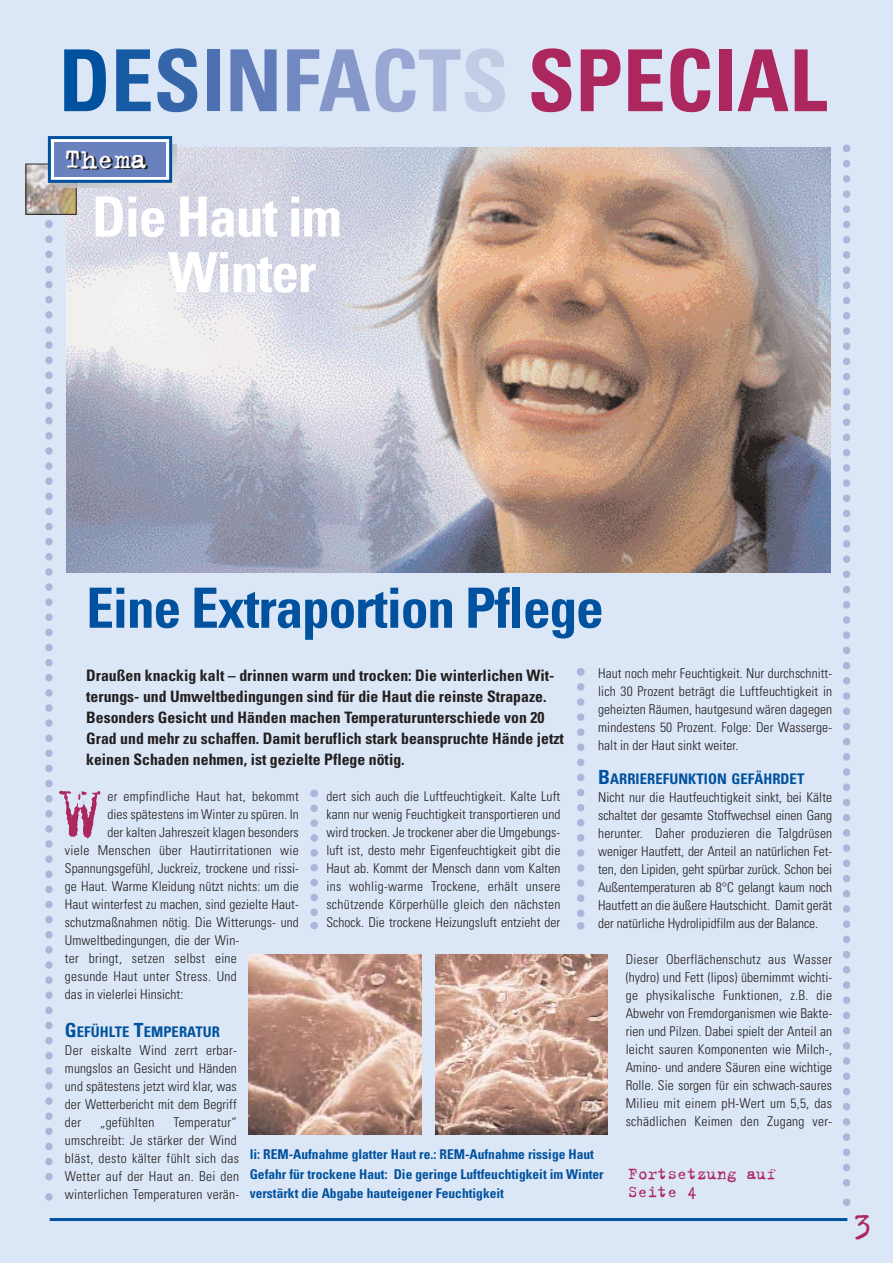
<style>
.page{position:relative;width:893px;height:1263px;background:#fff}
.page>*{position:absolute;margin:0;border:0;box-sizing:border-box;transform-origin:0 0}
.t1{font:700 condensed 85.5px "Univers";color:#ad275f}
.t2{font:84px "Trixie";color:#ad275f}
.t3{font:700 condensed 55.5px "Univers";letter-spacing:-.02em;color:#00529f}
.t4{font:700 condensed 55.5px/55.7px "Univers";letter-spacing:-.02em;color:#fff}
.t5{font:36.15px "Trixie";color:#ad275f}
.t6{font:30px "Trixie";color:#231f1f}
.t7{font:18px/18px "Trixie";color:#ad275f}
.t8{font:700 condensed 15.75px/21px "Univers";color:#231f1f}
.t9{font:700 condensed 14.7px "Univers";letter-spacing:.005em;color:#00529f}
.t10{font:300 condensed 13.5px/18px "Univers";letter-spacing:.005em;color:#231f1f;text-align:justify}
.t11{font:700 condensed 13.5px/19.5px "Univers";color:#00529f}
.s1{color:#00529f}
.s2{color:#165ba4}
.s3{color:#3566aa}
.s4{color:#4c70b2}
.s5{color:#607cb9}
.s6{color:#7389c1}
.s7{color:#8698c9}
.s8{color:#9ba7d3}
.s9{color:#afbadc}
.s10{color:#c4cbe5}
.s11{font-size:19.5px}
</style>
<div class="page">
<div style="left:0;top:0;width:892px;height:1263px;background:#dbe6f6"></div>
<img style="left:66px;top:148px;width:764px;height:424px">
<img style="left:28px;top:166px;width:47px;height:47px">
<div style="left:26px;top:164px;width:51px;height:51px;border:1px solid #231f1f"></div>
<svg style="left:310px;top:790px;width:8px;height:139px"></svg>
<svg style="left:843px;top:145px;width:7px;height:1061px"></svg>
<svg style="left:577px;top:668px;width:7px;height:262px"></svg>
<svg style="left:45px;top:220px;width:8px;height:981px"></svg>
<hr style="left:50px;top:1218px;width:797px;height:3px;background:#00529f">
<svg style="left:56px;top:145px;width:121px;height:42px"></svg>
<img style="left:249px;top:954px;width:172px;height:180px">
<img style="left:435px;top:955px;width:172px;height:180px">
<svg style="left:52px;top:140px;width:116px;height:39px"></svg>
<div style="left:48px;top:136px;width:124px;height:47px;border:3px solid #00529f"></div>
<div style="left:54px;top:142px;width:112px;height:34px;background:#6981bd"></div>
<h1 class="t1" style="left:59px;top:49px;width:770px"><span class="s1">D</span><span class="s2">E</span><span class="s3">S</span><span class="s4">I</span><span class="s5">N</span><span class="s6">F</span><span class="s7">A</span><span class="s8">C</span><span class="s9">T</span><span class="s10">S</span> SPECIAL</h1>
<h3 class="t6" style="left:66px;top:142px;width:84px">Thema</h3>
<h3 class="t4" style="left:168px;top:195px;width:175px;text-indent:-76px">Die Haut im<br>Winter</h3>
<h3 class="t3" style="left:86px;top:588px;width:519px">Eine Extraportion Pflege</h3>
<p class="t10" style="left:598px;top:666px;width:235px">Haut noch mehr Feuchtigkeit. Nur durchschnitt&shy;lich 30 Prozent beträgt die Luftfeuchtigkeit in geheizten Räumen, hautgesund wären dagegen mindestens 50 Prozent. Folge: Der Wasserge&shy;halt in der Haut sinkt weiter.</p>
<p class="t9" style="left:598px;top:774px;width:208px"><span class="s11">B</span>ARRIEREFUNKTION GEFÄHRDET</p>
<p class="t10" style="left:598px;top:790px;width:235px">Nicht nur die Hautfeuchtigkeit sinkt, bei Kälte schaltet der gesamte Stoffwechsel einen Gang herunter. Daher produzieren die Talgdrüsen weniger Hautfett, der Anteil an natürlichen Fet&shy;ten, den Lipiden, geht spürbar zurück. Schon bei Außentemperaturen ab 8°C gelangt kaum noch Hautfett an die äußere Hautschicht. Damit gerät der natürliche Hydrolipidfilm aus der Balance.</p>
<p class="t10" style="left:625px;top:952px;width:208px">Dieser Oberflächenschutz aus Wasser (hydro) und Fett (lipos) übernimmt wichti&shy;ge physikalische Funktionen, z.B. die Abwehr von Fremdorganismen wie Bakte&shy;rien und Pilzen. Dabei spielt der Anteil an leicht sauren Komponenten wie Milch-, Amino- und andere Säuren eine wichtige Rolle. Sie sorgen für ein schwach-saures Milieu mit einem pH-Wert um 5,5, das schädlichen Keimen den Zugang ver-</p>
<p class="t11" style="left:250px;top:1146px;width:355px">li: REM-Aufnahme glatter Haut re.: REM-Aufnahme rissige Haut<br>Gefahr für trockene Haut: Die geringe Luftfeuchtigkeit im Winter verstärkt die Abgabe hauteigener Feuchtigkeit</p>
<p class="t8" style="left:86px;top:666px;width:479px">Draußen knackig kalt – drinnen warm und trocken: Die winterlichen Wit&shy;terungs- und Umweltbedingungen sind für die Haut die reinste Strapaze.<br>Besonders Gesicht und Händen machen Temperaturunterschiede von 20<br>Grad und mehr zu schaffen. Damit beruflich stark beanspruchte Hände jetzt keinen Schaden nehmen, ist gezielte Pflege nötig.</p>
<h2 class="t2" style="left:57px;top:759px;width:48px">W</h2>
<p class="t10" style="left:107px;top:789px;width:193px">er empfindliche Haut hat, bekommt</p>
<p class="t10" style="left:107px;top:807px;width:193px">dies spätestens im Winter zu spüren. In</p>
<p class="t10" style="left:107px;top:825px;width:193px">der kalten Jahreszeit klagen besonders</p>
<p class="t10" style="left:65px;top:843px;width:235px">viele Menschen über Hautirritationen wie</p>
<p class="t10" style="left:65px;top:861px;width:235px">Spannungsgefühl, Juckreiz, trockene und rissi-</p>
<p class="t10" style="left:65px;top:879px;width:235px">ge Haut. Warme Kleidung nützt nichts: um die</p>
<p class="t10" style="left:65px;top:897px;width:235px">Haut winterfest zu machen, sind gezielte Haut-</p>
<p class="t10" style="left:65px;top:915px;width:235px">schutzmaßnahmen nötig. Die Witterungs- und</p>
<p class="t10" style="left:65px;top:933px;width:176px">Umweltbedingungen, die der Win-</p>
<p class="t10" style="left:65px;top:951px;width:173px">ter bringt, setzen selbst eine</p>
<p class="t10" style="left:65px;top:969px;width:173px">gesunde Haut unter Stress. Und</p>
<p class="t10" style="left:65px;top:987px;width:120px">das in vielerlei Hinsicht:</p>
<p class="t9" style="left:65px;top:1026px;width:156px"><span class="s11">G</span>EFÜHLTE <span class="s11">T</span>EMPERATUR</p>
<p class="t10" style="left:65px;top:1042px;width:173px">Der eiskalte Wind zerrt erbar&shy;mungslos an Gesicht und Händen und spätestens jetzt wird klar, was der Wetterbericht mit dem Begriff der</p>
<p class="t10" style="left:326px;top:789px;width:235px">dert sich auch die Luftfeuchtigkeit. Kalte Luft kann nur wenig Feuchtigkeit transportieren und wird trocken. Je trockener aber die Umgebungs&shy;luft ist, desto mehr Eigenfeuchtigkeit gibt die Haut ab. Kommt der Mensch dann vom Kalten ins wohlig-warme Trockene, erhält unsere schützende Körperhülle gleich den nächsten Schock. Die trockene Heizungsluft entzieht der</p>
<p class="t10" style="left:100px;top:1114px;width:56px">„gefühlten</p>
<p class="t10" style="left:65px;top:1114px;width:176px;text-align:left;text-indent:108px">Temperatur“ umschreibt: Je stärker der Wind bläst, desto kälter fühlt sich das<br>Wetter auf der Haut an. Bei den winterlichen Temperaturen verän-</p>
<h3 class="t7" style="left:627px;top:1164px;width:150px">Fortsetzung auf<br>Seite 4</h3>
<h3 class="t5" style="left:852px;top:1203px;width:21px">3</h3>
</div>
